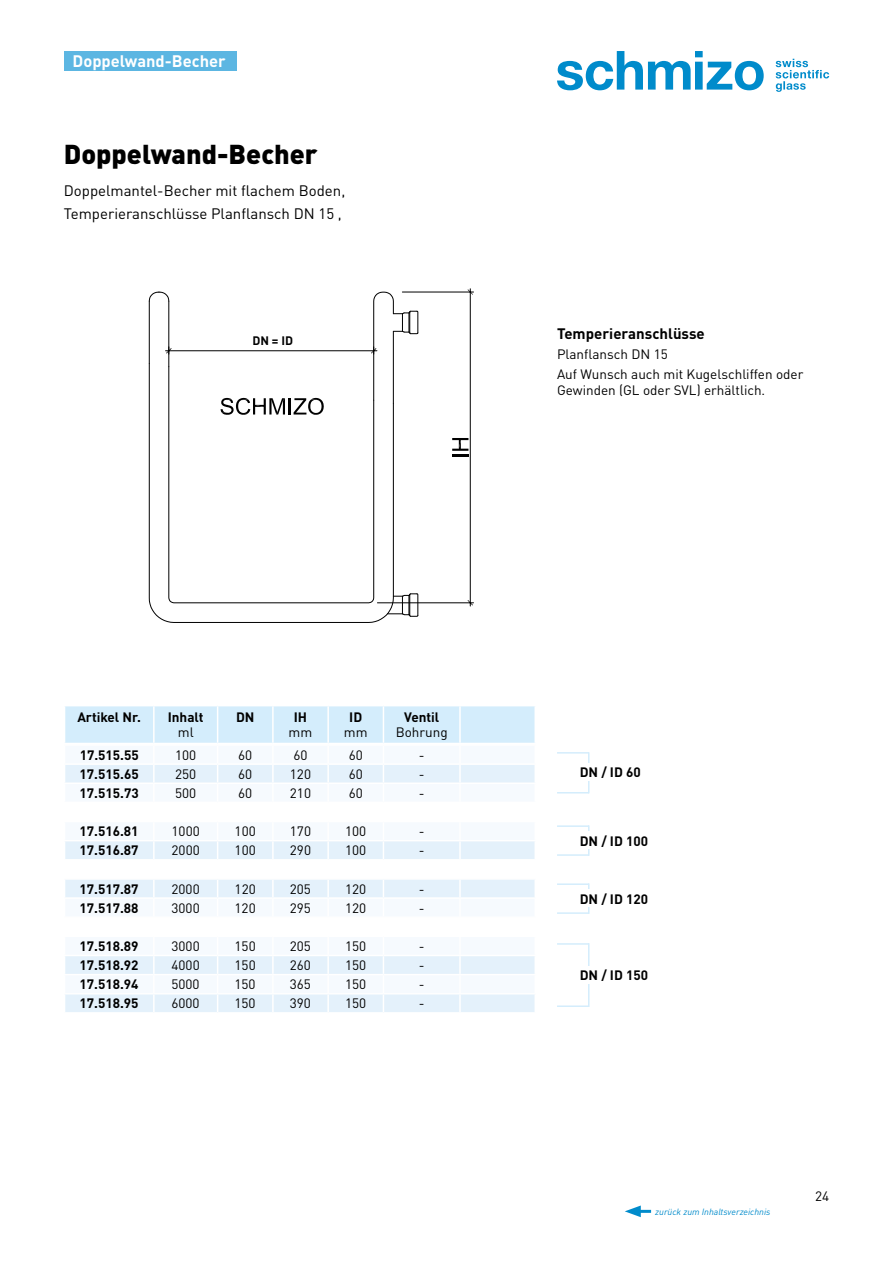
<style>
.page{position:relative;width:893px;height:1263px;background:#fff}
.page>*{position:absolute;margin:0;border:0;box-sizing:border-box;transform-origin:0 0}
.t1{font:900 27px "DINOT";color:#000}
.t2{font:700 16.5px "DINOT";color:#fff}
.t3{font:15px/23.7px "DINOT";color:#000}
.t4{font:700 15px "DINOT";color:#000}
.t5{font:13.5px/19.8px "DINOT";color:#000}
.t6{font:700 13.5px "DINOT";color:#000}
.t7{font:700 12.15px "DINOT";color:#000}
.t8{font:italic 9px "DINOT";color:#008bcb}
</style>
<div class="page">
<svg style="left:776px;top:59px;width:53px;height:33px"></svg>
<svg style="left:557px;top:51px;width:207px;height:39px"></svg>
<svg style="left:149px;top:363px;width:245px;height:260px"></svg>
<svg style="left:168px;top:366px;width:206px;height:237px"></svg>
<svg style="left:387px;top:593px;width:32px;height:24px"></svg>
<hr style="left:166px;top:350px;width:211px;height:1px;background:#000">
<svg style="left:166px;top:347px;width:6px;height:7px"></svg>
<hr style="left:377px;top:602px;width:96px;height:1px;background:#000">
<hr style="left:402px;top:292px;width:71px;height:1px;background:#000">
<hr style="left:470px;top:289px;width:1px;height:317px;background:#000">
<svg style="left:468px;top:600px;width:5px;height:5px"></svg>
<svg style="left:468px;top:289px;width:5px;height:6px"></svg>
<svg style="left:452px;top:438px;width:16px;height:19px"></svg>
<hr style="left:149px;top:301px;width:1px;height:63px;background:#000">
<svg style="left:149px;top:291px;width:21px;height:11px"></svg>
<hr style="left:168px;top:301px;width:1px;height:66px;background:#000">
<hr style="left:393px;top:331px;width:1px;height:72px;background:#000">
<svg style="left:371px;top:291px;width:48px;height:110px"></svg>
<svg style="left:221px;top:398px;width:103px;height:17px"></svg>
<hr style="left:588px;top:825px;width:1px;height:31px;background:#d4edfc">
<hr style="left:557px;top:825px;width:32px;height:2px;background:#d4edfc">
<hr style="left:557px;top:854px;width:32px;height:2px;background:#d4edfc">
<hr style="left:588px;top:883px;width:1px;height:31px;background:#d4edfc">
<hr style="left:557px;top:883px;width:32px;height:2px;background:#d4edfc">
<hr style="left:557px;top:912px;width:32px;height:2px;background:#d4edfc">
<hr style="left:588px;top:943px;width:1px;height:64px;background:#d4edfc">
<hr style="left:557px;top:943px;width:32px;height:2px;background:#d4edfc">
<hr style="left:557px;top:1005px;width:32px;height:2px;background:#d4edfc">
<div style="left:580px;top:832px;width:96px;height:17px;background:#fff"></div>
<div style="left:580px;top:890px;width:96px;height:17px;background:#fff"></div>
<div style="left:580px;top:966px;width:96px;height:17px;background:#fff"></div>
<hr style="left:588px;top:752px;width:1px;height:41px;background:#d4edfc">
<hr style="left:557px;top:752px;width:32px;height:2px;background:#d4edfc">
<hr style="left:557px;top:792px;width:32px;height:1px;background:#d4edfc">
<div style="left:580px;top:764px;width:96px;height:17px;background:#fff"></div>
<svg style="left:65px;top:706px;width:470px;height:306px"></svg>
<hr style="left:153px;top:706px;width:2px;height:37px;background:#fff">
<hr style="left:217px;top:706px;width:1px;height:37px;background:#fff">
<hr style="left:272px;top:706px;width:2px;height:37px;background:#fff">
<hr style="left:327px;top:706px;width:2px;height:37px;background:#fff">
<hr style="left:383px;top:706px;width:1px;height:37px;background:#fff">
<hr style="left:459px;top:706px;width:2px;height:37px;background:#fff">
<hr style="left:534px;top:706px;width:2px;height:37px;background:#fff">
<hr style="left:64px;top:743px;width:90px;height:1px;background:#fff">
<hr style="left:154px;top:743px;width:64px;height:1px;background:#fff">
<hr style="left:218px;top:743px;width:55px;height:1px;background:#fff">
<hr style="left:273px;top:743px;width:55px;height:1px;background:#fff">
<hr style="left:328px;top:743px;width:55px;height:1px;background:#fff">
<hr style="left:383px;top:743px;width:77px;height:1px;background:#fff">
<hr style="left:460px;top:743px;width:76px;height:1px;background:#fff">
<div style="left:64px;top:51px;width:172px;height:19px;background:#5cb6e2"></div>
<hr style="left:635px;top:1210px;width:16px;height:3px;background:#008bcb">
<svg style="left:625px;top:1205px;width:16px;height:12px"></svg>
<p class="t2" style="left:73px;top:50px;width:155px">Doppelwand-Becher</p>
<h1 class="t1" style="left:64px;top:136px;width:255px">Doppelwand-Becher</h1>
<p class="t3" style="left:64px;top:178px;width:283px">Doppelmantel-Becher mit flachem Boden,<br>Temperieranschlüsse Planflansch DN 15 ,</p>
<p class="t7" style="left:252px;top:332px;width:42px">DN = ID</p>
<p class="t4" style="left:557px;top:324px;width:149px">Temperieranschlüsse</p>
<p class="t5" style="left:557px;top:344px;width:248px">Planflansch DN 15<br>Auf Wunsch auch mit Kugelschliffen oder</p>
<p class="t5" style="left:557px;top:380px;width:207px">Gewinden (GL oder SVL) erhältlich.</p>
<p class="t6" style="left:77px;top:708px;width:65px">Artikel Nr.</p>
<p class="t6" style="left:168px;top:708px;width:37px">Inhalt</p>
<p class="t5" style="left:178px;top:722px;width:17px">ml</p>
<p class="t6" style="left:236px;top:708px;width:20px">DN</p>
<p class="t6" style="left:294px;top:708px;width:15px">IH</p>
<p class="t5" style="left:289px;top:722px;width:25px">mm</p>
<p class="t6" style="left:349px;top:708px;width:15px">ID</p>
<p class="t5" style="left:344px;top:722px;width:25px">mm</p>
<p class="t6" style="left:404px;top:708px;width:37px">Ventil</p>
<p class="t5" style="left:396px;top:722px;width:53px">Bohrung</p>
<p class="t6" style="left:80px;top:746px;width:61px">17.515.55</p>
<p class="t5" style="left:175px;top:744px;width:23px">100</p>
<p class="t5" style="left:238px;top:744px;width:16px">60</p>
<p class="t5" style="left:293px;top:744px;width:16px">60</p>
<p class="t5" style="left:349px;top:744px;width:16px">60</p>
<p class="t5" style="left:419px;top:744px;width:7px">-</p>
<p class="t6" style="left:80px;top:765px;width:61px">17.515.65</p>
<p class="t5" style="left:175px;top:764px;width:23px">250</p>
<p class="t5" style="left:238px;top:764px;width:16px">60</p>
<p class="t5" style="left:290px;top:764px;width:23px">120</p>
<p class="t5" style="left:349px;top:764px;width:16px">60</p>
<p class="t5" style="left:419px;top:764px;width:7px">-</p>
<p class="t6" style="left:80px;top:784px;width:61px">17.515.73</p>
<p class="t5" style="left:175px;top:783px;width:23px">500</p>
<p class="t5" style="left:238px;top:783px;width:16px">60</p>
<p class="t5" style="left:290px;top:783px;width:23px">210</p>
<p class="t5" style="left:349px;top:783px;width:16px">60</p>
<p class="t5" style="left:419px;top:783px;width:7px">-</p>
<p class="t6" style="left:80px;top:822px;width:61px">17.516.81</p>
<p class="t5" style="left:172px;top:821px;width:30px">1000</p>
<p class="t5" style="left:235px;top:821px;width:23px">100</p>
<p class="t5" style="left:290px;top:821px;width:23px">170</p>
<p class="t5" style="left:345px;top:821px;width:23px">100</p>
<p class="t5" style="left:419px;top:821px;width:7px">-</p>
<p class="t6" style="left:80px;top:841px;width:61px">17.516.87</p>
<p class="t5" style="left:172px;top:840px;width:30px">2000</p>
<p class="t5" style="left:235px;top:840px;width:23px">100</p>
<p class="t5" style="left:290px;top:840px;width:23px">290</p>
<p class="t5" style="left:345px;top:840px;width:23px">100</p>
<p class="t5" style="left:419px;top:840px;width:7px">-</p>
<p class="t6" style="left:80px;top:880px;width:61px">17.517.87</p>
<p class="t5" style="left:172px;top:878px;width:30px">2000</p>
<p class="t5" style="left:235px;top:878px;width:23px">120</p>
<p class="t5" style="left:290px;top:878px;width:23px">205</p>
<p class="t5" style="left:345px;top:878px;width:23px">120</p>
<p class="t5" style="left:419px;top:878px;width:7px">-</p>
<p class="t6" style="left:80px;top:899px;width:61px">17.517.88</p>
<p class="t5" style="left:172px;top:898px;width:30px">3000</p>
<p class="t5" style="left:235px;top:898px;width:23px">120</p>
<p class="t5" style="left:290px;top:898px;width:23px">295</p>
<p class="t5" style="left:345px;top:898px;width:23px">120</p>
<p class="t5" style="left:419px;top:898px;width:7px">-</p>
<p class="t6" style="left:80px;top:937px;width:61px">17.518.89</p>
<p class="t5" style="left:172px;top:936px;width:30px">3000</p>
<p class="t5" style="left:235px;top:936px;width:23px">150</p>
<p class="t5" style="left:290px;top:936px;width:23px">205</p>
<p class="t5" style="left:345px;top:936px;width:23px">150</p>
<p class="t5" style="left:419px;top:936px;width:7px">-</p>
<p class="t6" style="left:80px;top:956px;width:61px">17.518.92</p>
<p class="t5" style="left:172px;top:955px;width:30px">4000</p>
<p class="t5" style="left:235px;top:955px;width:23px">150</p>
<p class="t5" style="left:290px;top:955px;width:23px">260</p>
<p class="t5" style="left:345px;top:955px;width:23px">150</p>
<p class="t5" style="left:419px;top:955px;width:7px">-</p>
<p class="t6" style="left:80px;top:975px;width:61px">17.518.94</p>
<p class="t5" style="left:171px;top:974px;width:30px">5000</p>
<p class="t5" style="left:235px;top:974px;width:23px">150</p>
<p class="t5" style="left:290px;top:974px;width:23px">365</p>
<p class="t5" style="left:345px;top:974px;width:23px">150</p>
<p class="t5" style="left:419px;top:974px;width:7px">-</p>
<p class="t6" style="left:80px;top:994px;width:61px">17.518.95</p>
<p class="t5" style="left:171px;top:993px;width:30px">6000</p>
<p class="t5" style="left:235px;top:993px;width:23px">150</p>
<p class="t5" style="left:290px;top:993px;width:23px">390</p>
<p class="t5" style="left:345px;top:993px;width:23px">150</p>
<p class="t5" style="left:419px;top:993px;width:7px">-</p>
<p class="t6" style="left:580px;top:764px;width:63px">DN / ID 60</p>
<p class="t6" style="left:580px;top:832px;width:70px">DN / ID 100</p>
<p class="t6" style="left:580px;top:890px;width:70px">DN / ID 120</p>
<p class="t6" style="left:580px;top:966px;width:70px">DN / ID 150</p>
<p class="t8" style="left:655px;top:1206px;width:117px">zurück zum Inhaltsverzeichnis</p>
<p class="t5" style="left:815px;top:1186px;width:16px">24</p>
</div>
